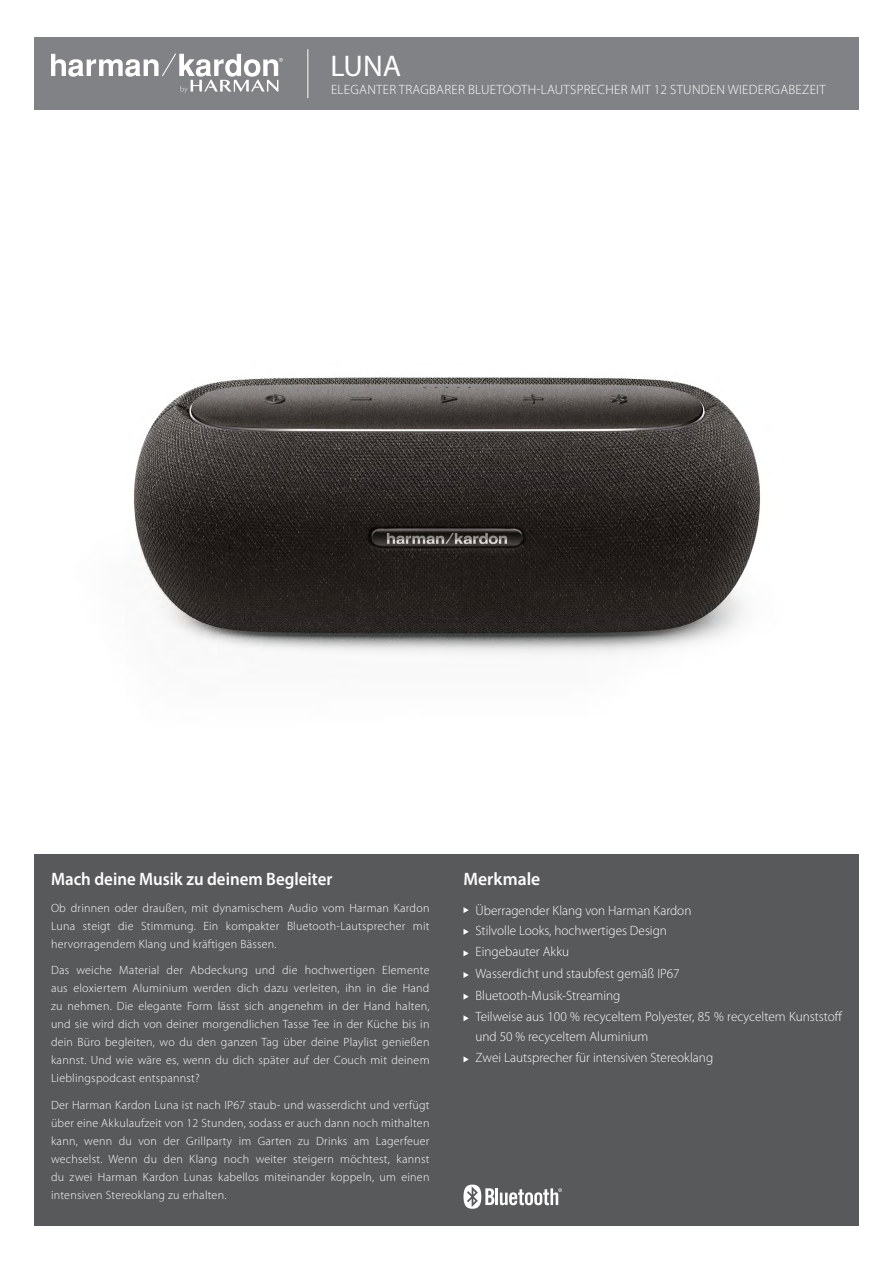
<style>
.page{position:relative;width:893px;height:1263px;background:#fff}
.page>*{position:absolute;margin:0;border:0;box-sizing:border-box;transform-origin:0 0}
.t1{font:30px "Myriad Pro";color:#fff}
.t2{font:600 18px "Myriad Pro";color:#fff;scale:.94 1}
.t3{font:600 18px "Myriad Pro";color:#fff}
.t4{font:300 13.5px/21.6px "Myriad Pro";color:#fff}
.t5{font:300 13.5px "Myriad Pro";letter-spacing:.02em;color:#fff}
.t6{font:300 12px/18px "Myriad Pro";letter-spacing:.02em;color:#fff;text-align:justify}
</style>
<div class="page">
<img style="left:133px;top:377px;width:628px;height:278px">
<div style="left:34px;top:37px;width:825px;height:72px;background:#808285"></div>
<hr style="left:307px;top:49px;width:1px;height:49px;background:#fff">
<svg style="left:51px;top:54px;width:232px;height:39px"></svg>
<div style="left:34px;top:855px;width:825px;height:371px;background:#58595b"></div>
<svg style="left:463px;top:907px;width:6px;height:6px"></svg>
<svg style="left:463px;top:929px;width:6px;height:6px"></svg>
<svg style="left:463px;top:950px;width:6px;height:6px"></svg>
<svg style="left:463px;top:972px;width:6px;height:6px"></svg>
<svg style="left:463px;top:994px;width:6px;height:6px"></svg>
<svg style="left:463px;top:1015px;width:6px;height:6px"></svg>
<svg style="left:463px;top:1056px;width:6px;height:6px"></svg>
<svg style="left:463px;top:1184px;width:31px;height:25px"></svg>
<hr style="left:495px;top:1188px;width:3px;height:17px;background:#fff">
<svg style="left:500px;top:1188px;width:62px;height:17px"></svg>
<h1 class="t1" style="left:330px;top:48px;width:72px">LUNA</h1>
<p class="t5" style="left:331px;top:82px;width:496px">ELEGANTER TRAGBARER BLUETOOTH-LAUTSPRECHER MIT 12 STUNDEN WIEDERGABEZEIT</p>
<h2 class="t2" style="left:51px;top:868px;width:301px">Mach deine Musik zu deinem Begleiter</h2>
<p class="t6" style="left:51px;top:899px;width:380px">Ob drinnen oder draußen, mit dynamischem Audio vom Harman Kardon Luna steigt die Stimmung. Ein kompakter Bluetooth-Lautsprecher mit hervorragendem Klang und kräftigen Bässen.</p>
<p class="t6" style="left:51px;top:961px;width:380px">Das weiche Material der Abdeckung und die hochwertigen Elemente aus eloxiertem Aluminium werden dich dazu verleiten, ihn in die Hand zu nehmen. Die elegante Form lässt sich angenehm in der Hand halten, und sie wird dich von deiner morgendlichen Tasse Tee in der Küche bis in dein Büro begleiten, wo du den ganzen Tag über deine Playlist genießen kannst. Und wie wäre es, wenn du dich später auf der Couch mit deinem Lieblingspodcast entspannst?</p>
<p class="t6" style="left:51px;top:1096px;width:380px">Der Harman Kardon Luna ist nach IP67 staub- und wasserdicht und verfügt über eine Akkulaufzeit von 12 Stunden, sodass er auch dann noch mithalten kann, wenn du von der Grillparty im Garten zu Drinks am Lagerfeuer wechselst. Wenn du den Klang noch weiter steigern möchtest, kannst du zwei Harman Kardon Lunas kabellos miteinander koppeln, um einen intensiven Stereoklang zu erhalten.</p>
<h2 class="t3" style="left:463px;top:868px;width:78px">Merkmale</h2>
<p class="t4" style="left:475px;top:901px;width:217px;line-height:19.4px">Überragender Klang von Harman Kardon<br>Stilvolle Looks, hochwertiges Design</p>
<p class="t4" style="left:475px;top:941px;width:369px">Eingebauter Akku<br>Wasserdicht und staubfest gemäß IP67<br>Bluetooth-Musik-Streaming<br>Teilweise aus 100 % recyceltem Polyester, 85 % recyceltem Kunststoff</p>
<p class="t4" style="left:475px;top:1026px;width:239px">und 50 % recyceltem Aluminium<br>Zwei Lautsprecher für intensiven Stereoklang</p>
</div>
